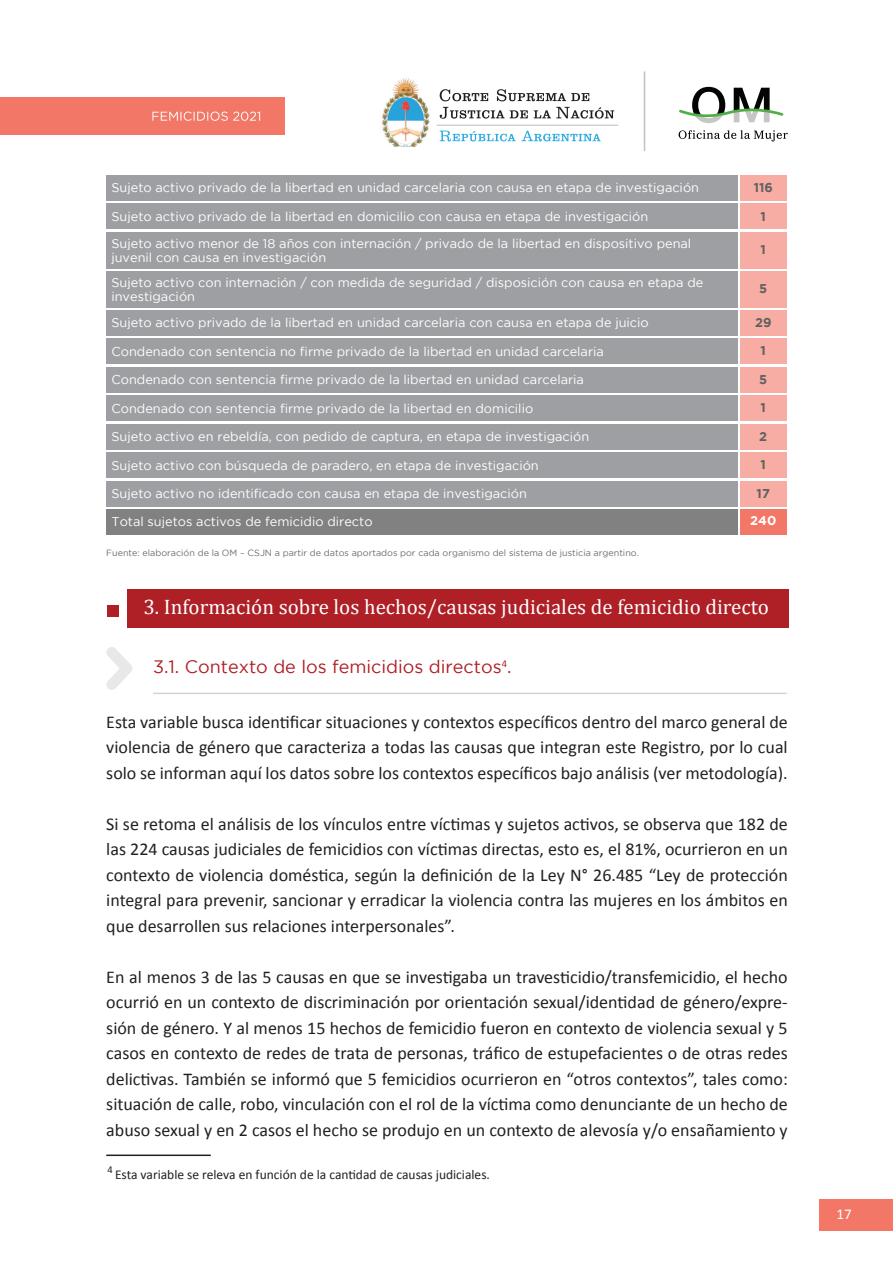
<style>
.page{position:relative;width:893px;height:1263px;background:#fff}
.page>*{position:absolute;margin:0;border:0;box-sizing:border-box;transform-origin:0 0}
.t1{font:21px "Cambria";color:#fff}
.t2{font:18px/25.5px "Calibri";color:#231f20;text-align:justify}
.t3{font:18px "Gotham";color:#af1f26}
.t4{font:15px "Calibri";color:#fff}
.t5{font:13.5px "Calibri";color:#231f20}
.t6{font:12.75px/13.5px "Gotham";color:#fff}
.t7{font:700 12.75px "Gotham";color:#616161}
.t8{font:700 12.75px "Gotham";color:#fff}
.t9{font:9px "Gotham";color:#6c6d70}
</style>
<div class="page">
<div style="left:0;top:98px;width:285px;height:37px;background:#f37767"></div>
<div style="left:819px;top:1199px;width:74px;height:31px;background:#f37767"></div>
<svg style="left:679px;top:130px;width:109px;height:11px"></svg>
<svg style="left:679px;top:87px;width:104px;height:36px"></svg>
<img style="left:382px;top:78px;width:48px;height:69px">
<svg style="left:440px;top:107px;width:174px;height:12px"></svg>
<svg style="left:440px;top:89px;width:149px;height:12px"></svg>
<svg style="left:440px;top:131px;width:161px;height:11px"></svg>
<hr style="left:436px;top:125px;width:182px;height:1px;background:#bcbfbe">
<hr style="left:644px;top:71px;width:1px;height:80px;background:#c1c2c4">
<svg style="left:152px;top:112px;width:108px;height:9px"></svg>
<div style="left:106px;top:203px;width:632px;height:26px;background:#9d9fa2"></div>
<div style="left:106px;top:232px;width:632px;height:36px;background:#9d9fa2"></div>
<div style="left:740px;top:203px;width:47px;height:26px;background:#f7ada3"></div>
<div style="left:740px;top:232px;width:47px;height:36px;background:#f7ada3"></div>
<div style="left:106px;top:175px;width:632px;height:26px;background:#9d9fa2"></div>
<div style="left:740px;top:175px;width:47px;height:26px;background:#f7ada3"></div>
<div style="left:106px;top:310px;width:632px;height:26px;background:#9d9fa2"></div>
<div style="left:106px;top:338px;width:632px;height:26px;background:#9d9fa2"></div>
<div style="left:740px;top:310px;width:47px;height:26px;background:#f7ada3"></div>
<div style="left:740px;top:338px;width:47px;height:26px;background:#f7ada3"></div>
<div style="left:106px;top:395px;width:632px;height:26px;background:#9d9fa2"></div>
<div style="left:106px;top:424px;width:632px;height:25px;background:#9d9fa2"></div>
<div style="left:740px;top:395px;width:47px;height:26px;background:#f7ada3"></div>
<div style="left:740px;top:424px;width:47px;height:25px;background:#f7ada3"></div>
<div style="left:106px;top:367px;width:632px;height:26px;background:#9d9fa2"></div>
<div style="left:740px;top:367px;width:47px;height:26px;background:#f7ada3"></div>
<div style="left:106px;top:481px;width:632px;height:25px;background:#9d9fa2"></div>
<div style="left:106px;top:509px;width:632px;height:26px;background:#808180"></div>
<div style="left:740px;top:481px;width:47px;height:25px;background:#f7ada3"></div>
<div style="left:740px;top:509px;width:47px;height:26px;background:#f37767"></div>
<div style="left:106px;top:452px;width:632px;height:26px;background:#9d9fa2"></div>
<div style="left:740px;top:452px;width:47px;height:26px;background:#f7ada3"></div>
<div style="left:106px;top:271px;width:632px;height:36px;background:#9d9fa2"></div>
<div style="left:740px;top:271px;width:47px;height:36px;background:#f7ada3"></div>
<div style="left:127px;top:589px;width:662px;height:39px;background:#af1f26"></div>
<div style="left:107px;top:605px;width:12px;height:11px;background:#af1f26"></div>
<svg style="left:106px;top:647px;width:26px;height:43px"></svg>
<hr style="left:153px;top:693px;width:634px;height:1px;background:#c1c2c4">
<hr style="left:106px;top:1154px;width:105px;height:2px;background:#231f20">
<p class="t6" style="left:111px;top:181px;width:589px">Sujeto activo privado de la libertad en unidad carcelaria con causa en etapa de investigación</p>
<p class="t6" style="left:111px;top:209px;width:538px">Sujeto activo privado de la libertad en domicilio con causa en etapa de investigación</p>
<p class="t6" style="left:111px;top:237px;width:581px">Sujeto activo menor de 18 años con internación / privado de la libertad en dispositivo penal juvenil con causa en investigación</p>
<p class="t6" style="left:111px;top:276px;width:593px">Sujeto activo con internación / con medida de seguridad / disposición con causa en etapa de investigación</p>
<p class="t6" style="left:111px;top:316px;width:539px">Sujeto activo privado de la libertad en unidad carcelaria con causa en etapa de juicio</p>
<p class="t6" style="left:111px;top:344px;width:494px">Condenado con sentencia no firme privado de la libertad en unidad carcelaria</p>
<p class="t6" style="left:111px;top:373px;width:474px">Condenado con sentencia firme privado de la libertad en unidad carcelaria</p>
<p class="t6" style="left:111px;top:401px;width:423px">Condenado con sentencia firme privado de la libertad en domicilio</p>
<p class="t6" style="left:111px;top:430px;width:479px">Sujeto activo en rebeldía, con pedido de captura, en etapa de investigación</p>
<p class="t6" style="left:111px;top:458px;width:429px">Sujeto activo con búsqueda de paradero, en etapa de investigación</p>
<p class="t6" style="left:111px;top:486px;width:417px">Sujeto activo no identificado con causa en etapa de investigación</p>
<p class="t6" style="left:111px;top:515px;width:263px">Total sujetos activos de femicidio directo</p>
<p class="t9" style="left:106px;top:548px;width:534px">Fuente: elaboración de la OM – CSJN a partir de datos aportados por cada organismo del sistema de justicia argentino.</p>
<p class="t7" style="left:754px;top:180px;width:21px">116</p>
<p class="t7" style="left:761px;top:209px;width:7px">1</p>
<p class="t7" style="left:761px;top:242px;width:7px">1</p>
<p class="t7" style="left:759px;top:281px;width:10px">5</p>
<p class="t7" style="left:755px;top:315px;width:18px">29</p>
<p class="t7" style="left:761px;top:343px;width:7px">1</p>
<p class="t7" style="left:759px;top:372px;width:10px">5</p>
<p class="t7" style="left:761px;top:400px;width:7px">1</p>
<p class="t7" style="left:759px;top:429px;width:9px">2</p>
<p class="t7" style="left:761px;top:457px;width:7px">1</p>
<p class="t7" style="left:757px;top:486px;width:15px">17</p>
<p class="t8" style="left:750px;top:513px;width:28px">240</p>
<p class="t1" style="left:143px;top:595px;width:627px">3. Información sobre los hechos/causas judiciales de femicidio directo</p>
<p class="t3" style="left:153px;top:656px;width:360px">3.1. Contexto de los femicidios directos<sup>4</sup>.</p>
<p class="t2" style="left:106px;top:709px;width:683px">Esta variable busca identificar situaciones y contextos específicos dentro del marco general de violencia de género que caracteriza a todas las causas que integran este Registro, por lo cual solo se informan aquí los datos sobre los contextos específicos bajo análisis (ver metodología).</p>
<p class="t2" style="left:106px;top:811px;width:683px">Si se retoma el análisis de los vínculos entre víctimas y sujetos activos, se observa que 182 de las 224 causas judiciales de femicidios con víctimas directas, esto es, el 81%, ocurrieron en un contexto de violencia doméstica, según la definición de la Ley N° 26.485 “Ley de protección integral para prevenir, sancionar y erradicar la violencia contra las mujeres en los ámbitos en que desarrollen sus relaciones interpersonales”.</p>
<p class="t2" style="left:106px;top:964px;width:683px">En al menos 3 de las 5 causas en que se investigaba un travesticidio/transfemicidio, el hecho ocurrió en un contexto de discriminación por orientación sexual/identidad de género/expre&shy;sión de género. Y al menos 15 hechos de femicidio fueron en contexto de violencia sexual y 5 casos en contexto de redes de trata de personas, tráfico de estupefacientes o de otras redes delictivas. También se informó que 5 femicidios ocurrieron en “otros contextos”, tales como: situación de calle, robo, vinculación con el rol de la víctima como denunciante de un hecho de abuso sexual y en 2 casos el hecho se produjo en un contexto de alevosía y/o ensañamiento y</p>
<p class="t5" style="left:107px;top:1165px;width:384px"><sup>4</sup> Esta variable se releva en función de la cantidad de causas judiciales.</p>
<p class="t4" style="left:836px;top:1204px;width:17px">17</p>
</div>
